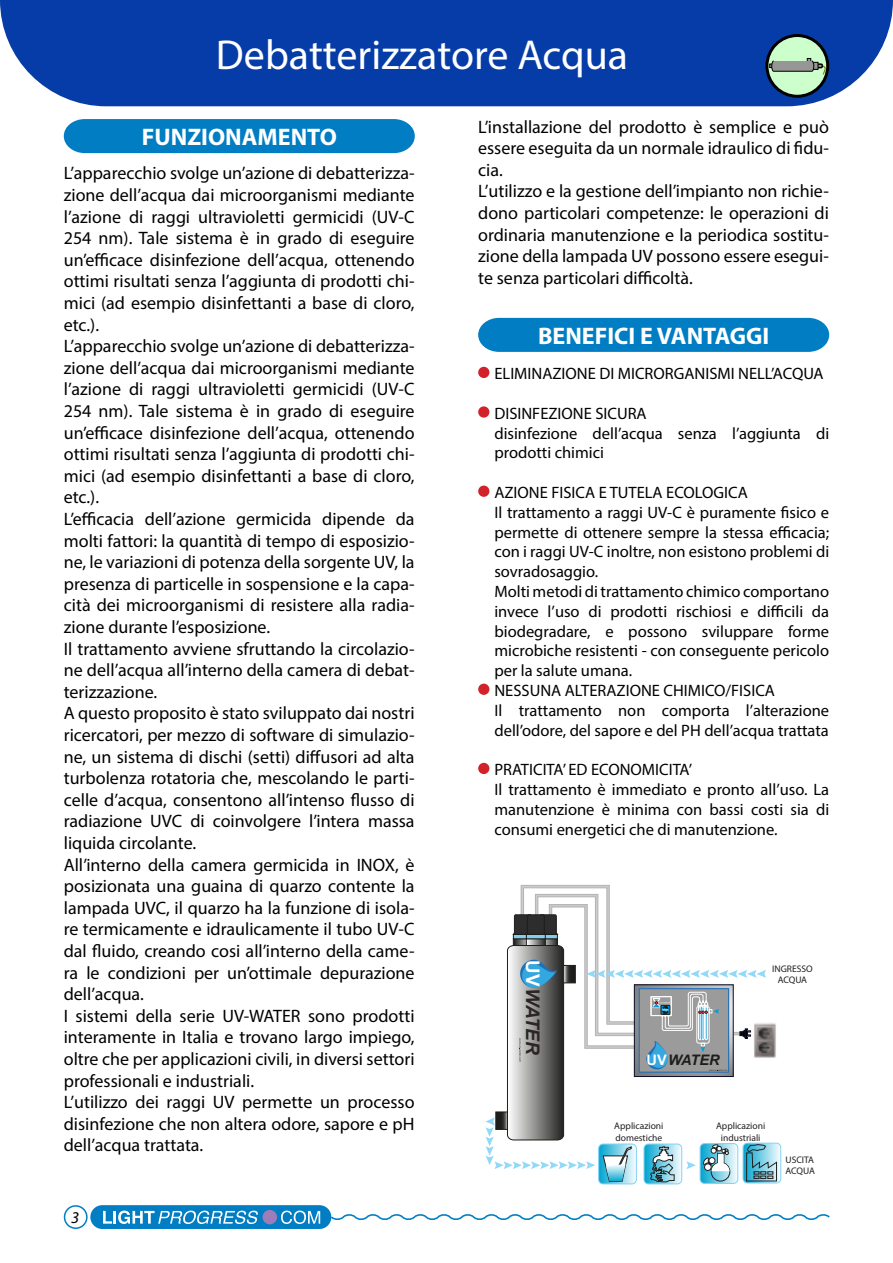
<style>
.page{position:relative;width:893px;height:1263px;background:#fff}
.page>*{position:absolute;margin:0;border:0;box-sizing:border-box;transform-origin:0 0}
.t1{font:42px "Myriad Pro";color:#fff}
.t2{font:700 24px "Myriad Pro";color:#fff}
.t3{font:italic 700 18.75px "Arial";color:#2b2523}
.t4{font:18px/21.6px "Myriad Pro";color:#000}
.t5{font:16.5px/19.8px "Myriad Pro";color:#000}
.t6{font:italic 16.5px "Myriad Pro";color:#000}
.t7{font:italic 700 14.55px "Arial";letter-spacing:-.03em;color:#1d1d1b}
.t8{font:9.6px/11.6px "Myriad Pro";color:#231f20;text-align:center}
.s1{font-style:normal;color:#fff}
</style>
<div class="page">
<div style="left:0;top:0;width:893px;height:106px;background:#063ca7"></div>
<svg style="left:330px;top:1212px;width:500px;height:10px"></svg>
<div style="left:90px;top:1205px;width:241px;height:24px;background:#007dc3;border-radius:12px"></div>
<svg style="left:103px;top:1210px;width:155px;height:14px"></svg>
<svg style="left:281px;top:1210px;width:39px;height:14px"></svg>
<div style="left:263px;top:1210px;width:14px;height:14px;background:#9c7db9;border-radius:50%"></div>
<div style="left:64px;top:1205px;width:24px;height:24px;border:2px solid #007dc3;border-radius:50%"></div>
<div style="left:767px;top:36px;width:61px;height:60px;background:#cfc;border-radius:50%"></div>
<div style="left:765px;top:34px;width:64px;height:64px;border:3px solid #000;border-radius:50%"></div>
<svg style="left:770px;top:58px;width:55px;height:18px"></svg>
<div style="left:478px;top:318px;width:351px;height:34px;background:#007dc3"></div>
<div style="left:478px;top:367px;width:11px;height:11px;background:#d2232a;border-radius:50%"></div>
<div style="left:478px;top:406px;width:11px;height:12px;background:#d2232a;border-radius:50%"></div>
<div style="left:478px;top:486px;width:11px;height:11px;background:#d2232a;border-radius:50%"></div>
<div style="left:478px;top:684px;width:11px;height:11px;background:#d2232a;border-radius:50%"></div>
<div style="left:478px;top:763px;width:11px;height:11px;background:#d2232a;border-radius:50%"></div>
<svg style="left:485px;top:885px;width:296px;height:299px"></svg>
<div style="left:64px;top:119px;width:351px;height:34px;background:#007dc3"></div>
<h1 class="t1" style="left:216px;top:29px;width:414px">Debatterizzatore Acqua</h1>
<h2 class="t2" style="left:142px;top:121px;width:197px">FUNZIONAMENTO</h2>
<p class="t4" style="left:478px;top:115px;width:352px">L’installazione del prodotto è semplice e può essere eseguita da un normale idraulico di fidu&shy;cia.<br>L’utilizzo e la gestione dell’impianto non richie&shy;dono particolari competenze: le operazioni di ordinaria manutenzione e la periodica sostitu&shy;zione della lampada UV possono essere esegui&shy;te senza particolari difficoltà.</p>
<p class="t4" style="left:64px;top:162px;width:352px">L’apparecchio svolge un’azione di debatterizza&shy;zione dell’acqua dai microorganismi mediante l’azione di raggi ultravioletti germicidi (UV-C 254 nm). Tale sistema è in grado di eseguire un’efficace disinfezione dell’acqua, ottenendo ottimi risultati senza l’aggiunta di prodotti chi&shy;mici (ad esempio disinfettanti a base di cloro, etc.).<br>L’apparecchio svolge un’azione di debatterizza&shy;zione dell’acqua dai microorganismi mediante l’azione di raggi ultravioletti germicidi (UV-C 254 nm). Tale sistema è in grado di eseguire un’efficace disinfezione dell’acqua, ottenendo ottimi risultati senza l’aggiunta di prodotti chi&shy;mici (ad esempio disinfettanti a base di cloro, etc.).<br>L’efficacia dell’azione germicida dipende da molti fattori: la quantità di tempo di esposizio&shy;ne, le variazioni di potenza della sorgente UV, la presenza di particelle in sospensione e la capa&shy;cità dei microorganismi di resistere alla radia&shy;zione durante l’esposizione.<br>Il trattamento avviene sfruttando la circolazio&shy;ne dell’acqua all’interno della camera di debat&shy;terizzazione.<br>A questo proposito è stato sviluppato dai nostri ricercatori, per mezzo di software di simulazio&shy;ne, un sistema di dischi (setti) diffusori ad alta turbolenza rotatoria che, mescolando le parti&shy;celle d’acqua, consentono all’intenso flusso di radiazione UVC di coinvolgere l’intera massa liquida circolante.<br>All’interno della camera germicida in INOX, è posizionata una guaina di quarzo contente la lampada UVC, il quarzo ha la funzione di isola&shy;re termicamente e idraulicamente il tubo UV-C dal fluido, creando cosi all’interno della came&shy;ra le condizioni per un’ottimale depurazione dell’acqua.<br>I sistemi della serie UV-WATER sono prodotti interamente in Italia e trovano largo impiego, oltre che per applicazioni civili, in diversi settori professionali e industriali.<br>L’utilizzo dei raggi UV permette un processo disinfezione che non altera odore, sapore e pH dell’acqua trattata.</p>
<h2 class="t2" style="left:538px;top:320px;width:233px">BENEFICI E VANTAGGI</h2>
<p class="t5" style="left:494px;top:363px;width:331px">ELIMINAZIONE DI MICRORGANISMI NELL’ACQUA</p>
<p class="t5" style="left:494px;top:403px;width:336px">DISINFEZIONE SICURA<br>disinfezione dell’acqua senza l’aggiunta di prodotti chimici</p>
<p class="t5" style="left:494px;top:482px;width:336px">AZIONE FISICA E TUTELA ECOLOGICA<br>Il trattamento a raggi UV-C è puramente fisico e permette di ottenere sempre la stessa efficacia; con i raggi UV-C inoltre, non esistono problemi di sovradosaggio.<br>Molti metodi di trattamento chimico comportano invece l’uso di prodotti rischiosi e difficili da biodegradare, e possono sviluppare forme microbiche resistenti - con conseguente pericolo per la salute umana.<br>NESSUNA ALTERAZIONE CHIMICO/FISICA<br>Il trattamento non comporta l’alterazione dell’odore, del sapore e del PH dell’acqua trattata</p>
<p class="t5" style="left:494px;top:759px;width:336px">PRATICITA’ ED ECONOMICITA’<br>Il trattamento è immediato e pronto all’uso. La manutenzione è minima con bassi costi sia di consumi energetici che di manutenzione.</p>
<p class="t3" style="left:545px;top:960px;width:96px;rotate:90deg"><span class="s1">UV</span> WATER</p>
<p class="t8" style="left:772px;top:962px;width:42px">INGRESSO<br>ACQUA</p>
<p class="t7" style="left:646px;top:1050px;width:74px"><span class="s1">UV</span>WATER</p>
<p class="t8" style="left:614px;top:1120px;width:51px;text-align:left">Applicazioni domestiche</p>
<p class="t8" style="left:716px;top:1120px;width:51px">Applicazioni industriali</p>
<p class="t8" style="left:785px;top:1153px;width:31px;text-align:left">USCITA<br>ACQUA</p>
<p class="t6" style="left:71px;top:1207px;width:10px">3</p>
</div>
